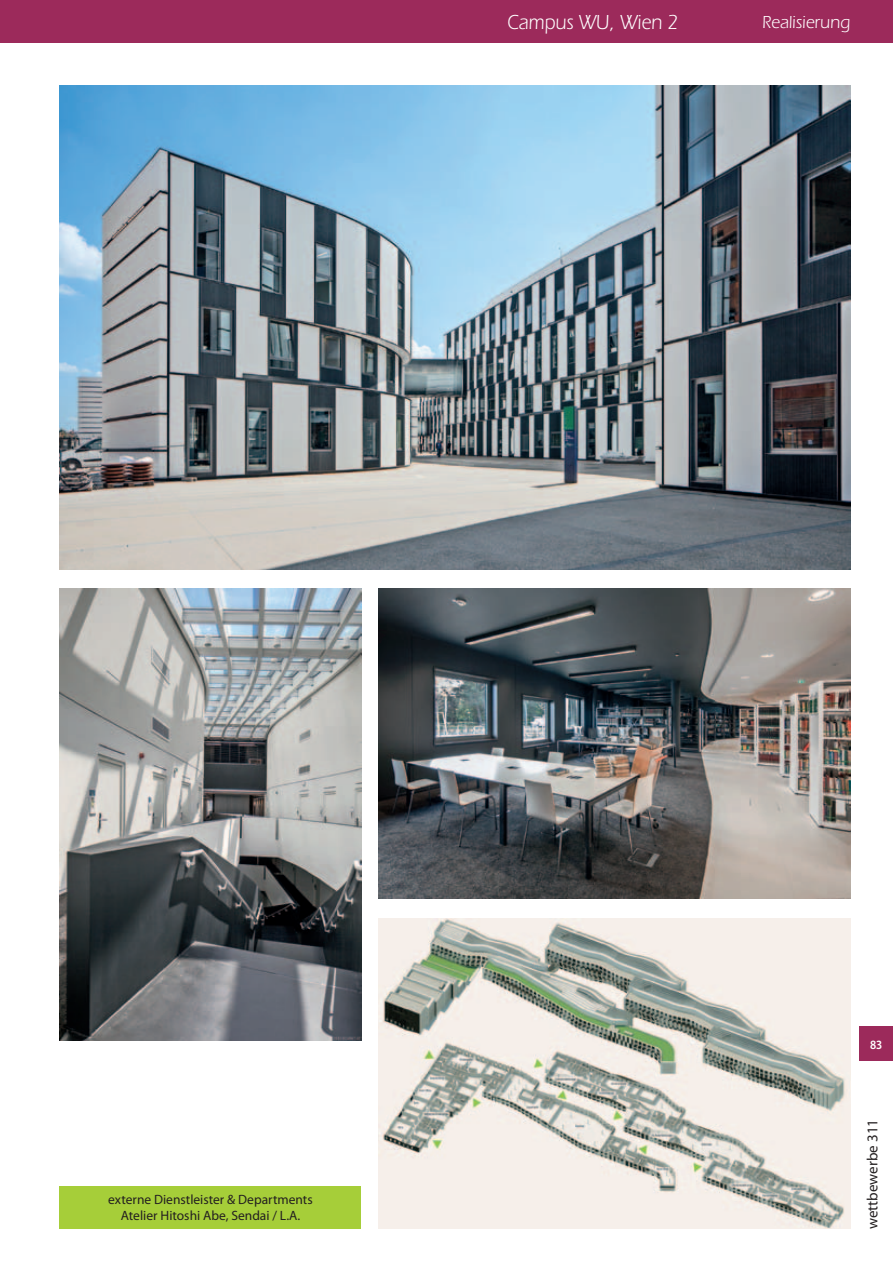
<style>
.page{position:relative;width:893px;height:1263px;background:#fff}
.page>*{position:absolute;margin:0;border:0;box-sizing:border-box;transform-origin:0 0}
.t1{font:21px "ITC Eras Std";color:#fff;scale:.9 1}
.t2{font:18px "ITC Eras Std";color:#fff;scale:.95 1}
.t3{font:15px "Myriad Pro";color:#231f20}
.t4{font:13.5px/16.2px "Myriad Pro";color:#231f20;text-align:center}
.t5{font:600 12.75px "Myriad Pro";color:#fff;scale:.9 1}
</style>
<div class="page">
<img style="left:60px;top:85px;width:790px;height:485px">
<img style="left:378px;top:918px;width:472px;height:311px">
<img style="left:378px;top:588px;width:472px;height:310px">
<img style="left:60px;top:588px;width:301px;height:453px">
<div style="left:0;top:0;width:893px;height:43px;background:#9c2a5b"></div>
<div style="left:859px;top:1027px;width:34px;height:34px;background:#9c2a5b"></div>
<div style="left:60px;top:1186px;width:301px;height:43px;background:#a6ce39"></div>
<h1 class="t1" style="left:507px;top:11px;width:191px">Campus WU, Wien 2</h1>
<h2 class="t2" style="left:762px;top:12px;width:94px">Realisierung</h2>
<p class="t4" style="left:108px;top:1191px;width:206px">externe Dienstleister &amp; Departments<br>Atelier Hitoshi Abe, Sendai / L.A.</p>
<p class="t5" style="left:870px;top:1036px;width:15px">83</p>
<p class="t3" style="left:863px;top:1229px;width:112px;rotate:-90deg">wettbewerbe 311</p>
</div>
